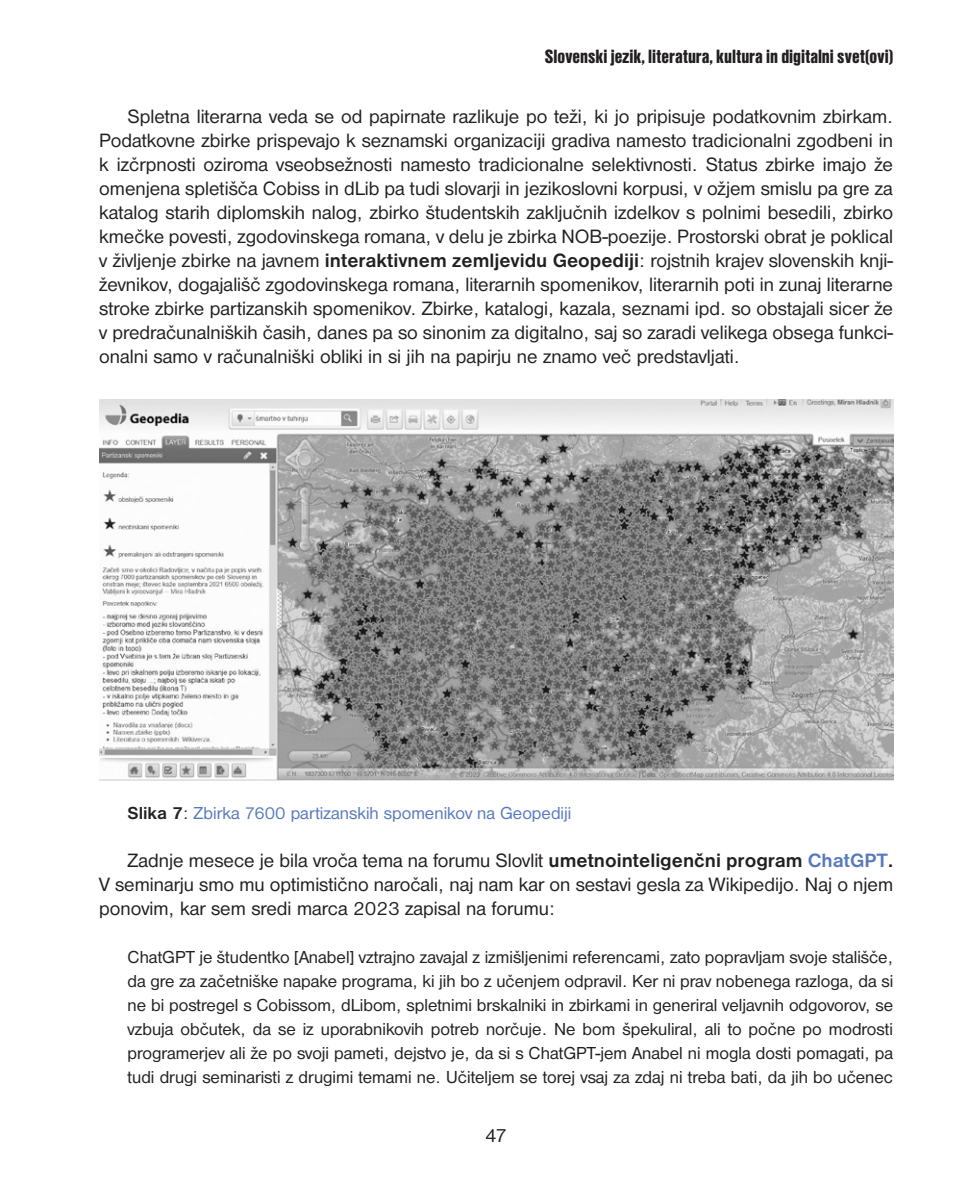
<style>
.page{position:relative;width:964px;height:1191px;background:#fff}
.page>*{position:absolute;margin:0;border:0;box-sizing:border-box;transform-origin:0 0}
.t1{font:20px/24px "Nimbus San DCE";color:#231f20;text-align:justify}
.t2{font:20px "Nimbus San PCE Blac Cond";letter-spacing:.03em;color:#231f20}
.citat{font:18px/24px "Nimbus San DCE";color:#231f20;text-align:justify}
.t3{font:18px "Nimbus San DCE";color:#5679bd}
.s1{font-weight:700}
.s2{font-weight:700;color:#231f20}
.s3{color:#231f20}
.s4{font-weight:700;color:#5679bd}
</style>
<div class="page">
<img style="left:99px;top:399px;width:794px;height:381px">
<p class="t2" style="left:545px;top:46px;width:349px">Slovenski jezik, literatura, kultura in digitalni svet(ovi)</p>
<p class="t1" style="left:99px;top:105px;width:795px;text-indent:28px">Spletna literarna veda se od papirnate razlikuje po teži, ki jo pripisuje podatkovnim zbirkam.<br>Podatkovne zbirke prispevajo k seznamski organizaciji gradiva namesto tradicionalni zgodbeni in k izčrpnosti oziroma vseobsežnosti namesto tradicionalne selektivnosti. Status zbirke imajo že omenjena spletišča Cobiss in dLib pa tudi slovarji in jezikoslovni korpusi, v ožjem smislu pa gre za katalog starih diplomskih nalog, zbirko študentskih zaključnih izdelkov s polnimi besedili, zbirko kmečke povesti, zgodovinskega romana, v delu je zbirka NOB-poezije. Prostorski obrat je poklical v življenje zbirke na javnem <span class="s1">interaktivnem zemljevidu Geopediji</span>: rojstnih krajev slovenskih knji&shy;ževnikov, dogajališč zgodovinskega romana, literarnih spomenikov, literarnih poti in zunaj literarne stroke zbirke partizanskih spomenikov. Zbirke, katalogi, kazala, seznami ipd. so obstajali sicer že v predračunalniških časih, danes pa so sinonim za digitalno, saj so zaradi velikega obsega funkci&shy;onalni samo v računalniški obliki in si jih na papirju ne znamo več predstavljati.</p>
<p class="t3" style="left:128px;top:803px;width:445px"><span class="s2">Slika 7</span><span class="s3">:</span> Zbirka 7600 partizanskih spomenikov na Geopediji</p>
<p class="t1" style="left:99px;top:849px;width:795px;text-indent:28px">Zadnje mesece je bila vroča tema na forumu Slovlit <span class="s1">umetnointeligenčni program</span> <span class="s4">ChatGPT</span><span class="s1">.<br></span>V seminarju smo mu optimistično naročali, naj nam kar on sestavi gesla za Wikipedijo. Naj o njem ponovim, kar sem sredi marca 2023 zapisal na forumu:</p>
<p class="citat" style="left:128px;top:945px;width:767px">ChatGPT je študentko [Anabel] vztrajno zavajal z izmišljenimi referencami, zato popravljam svoje stališče, da gre za začetniške napake programa, ki jih bo z učenjem odpravil. Ker ni prav nobenega razloga, da si ne bi postregel s Cobissom, dLibom, spletnimi brskalniki in zbirkami in generiral veljavnih odgovorov, se vzbuja občutek, da se iz uporabnikovih potreb norčuje. Ne bom špekuliral, ali to počne po modrosti programerjev ali že po svoji pameti, dejstvo je, da si s ChatGPT-jem Anabel ni mogla dosti pomagati, pa tudi drugi seminaristi z drugimi temami ne. Učiteljem se torej vsaj za zdaj ni treba bati, da jih bo učenec</p>
<p class="t1" style="left:485px;top:1123px;width:23px">47</p>
</div>
